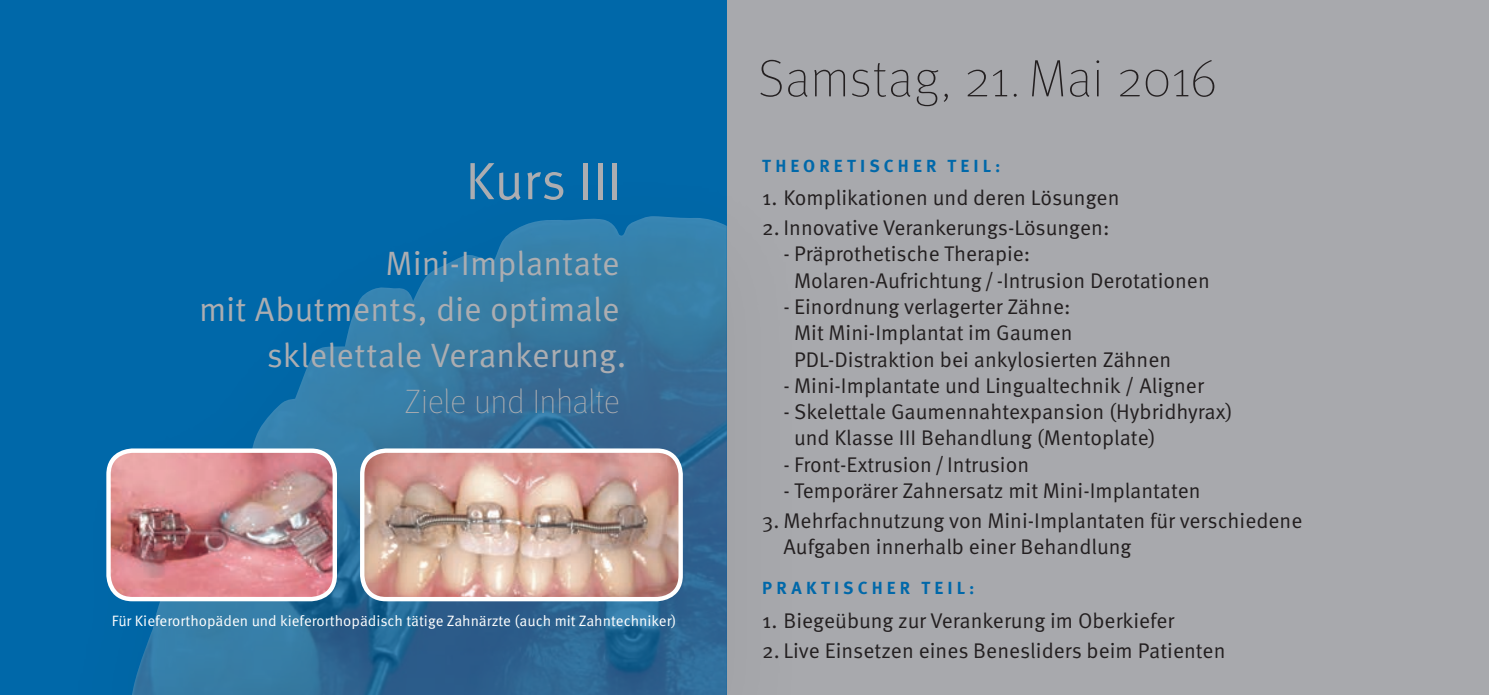
<style>
.page{position:relative;width:1489px;height:695px;background:#fff}
.page>*{position:absolute;margin:0;border:0;box-sizing:border-box;transform-origin:0 0}
.t1{font:100 52.5px "Meta OT";letter-spacing:.02em;color:#231f20}
.t2{font:52.5px "Meta OT Norm";color:#acadb1}
.t3{font:33.75px/46px "Meta OT Norm";color:#acadb1;text-align:right}
.t4{font:100 33.75px "Meta OT";color:#acadb1}
.t5{font:21.25px/26.2px "Meta OT Norm";color:#231f20}
.t6{font:700 17.5px "Meta Pro";letter-spacing:.235em;color:#0068a9}
.t7{font:15px "Meta OT Norm";color:#fff}
</style>
<div class="page">
<hr style="left:1488px;top:0;width:1px;height:96px;background:#231f20">
<div style="left:726px;top:0;width:762px;height:694px;background:#a8a9ad"></div>
<div style="left:0;top:0;width:726px;height:694px;background:#0068a9"></div>
<div style="left:44px;top:155px;width:774px;height:539px;background:#231f20;opacity:.07"></div>
<img style="left:131px;top:216px;width:595px;height:478px">
<img style="left:108px;top:450px;width:227px;height:149px">
<div style="left:106px;top:448px;width:231px;height:153px;border:4px solid #fff;border-radius:24px"></div>
<svg style="left:362px;top:450px;width:318px;height:149px;background:#cea799"></svg>
<div style="left:360px;top:448px;width:323px;height:153px;border:4px solid #fff;border-radius:24px"></div>
<h1 class="t2" style="left:465px;top:149px;width:157px">Kurs III</h1>
<h2 class="t3" style="left:199px;top:241px;width:429px">Mini-Implantate<br>mit Abutments, die optimale sklelettale Verankerung.</h2>
<h2 class="t4" style="left:405px;top:383px;width:216px">Ziele und Inhalte</h2>
<p class="t7" style="left:112px;top:612px;width:566px">Für Kieferorthopäden und kieferorthopädisch tätige Zahnärzte (auch mit Zahntechniker)</p>
<h1 class="t1" style="left:759px;top:49px;width:459px">Samstag, 21. Mai 2016</h1>
<p class="t6" style="left:762px;top:155px;width:240px">THEORETISCHER TEIL:</p>
<p class="t5" style="left:762px;top:185px;width:359px">1. Komplikationen und deren Lösungen</p>
<p class="t5" style="left:762px;top:215px;width:349px">2. Innovative Verankerungs-Lösungen:</p>
<p class="t5" style="left:794px;top:241px;width:417px;text-indent:-11px">- Präprothetische Therapie:<br>Molaren-Aufrichtung/ -Intrusion Derotationen</p>
<p class="t5" style="left:794px;top:294px;width:379px;text-indent:-11px">- Einordnung verlagerter Zähne:<br>Mit Mini-Implantat im Gaumen<br>PDL-Distraktion bei ankylosierten Zähnen</p>
<p class="t5" style="left:783px;top:372px;width:422px">- Mini-Implantate und Lingualtechnik / Aligner</p>
<p class="t5" style="left:794px;top:399px;width:440px;text-indent:-11px">- Skelettale Gaumennahtexpansion (Hybridhyrax) und Klasse III Behandlung (Mentoplate)</p>
<p class="t5" style="left:783px;top:451px;width:247px">- Front-Extrusion/ Intrusion</p>
<p class="t5" style="left:783px;top:477px;width:419px">- Temporärer Zahnersatz mit Mini-Implantaten</p>
<p class="t5" style="left:783px;top:507px;width:520px;text-indent:-21px">3. Mehrfachnutzung von Mini-Implantaten für verschiedene<br>Aufgaben innerhalb einer Behandlung</p>
<p class="t6" style="left:762px;top:577px;width:214px">PRAKTISCHER TEIL:</p>
<p class="t5" style="left:762px;top:607px;width:414px">1. Biegeübung zur Verankerung im Oberkiefer</p>
<p class="t5" style="left:762px;top:637px;width:465px">2. Live Einsetzen eines Benesliders beim Patienten</p>
</div>
